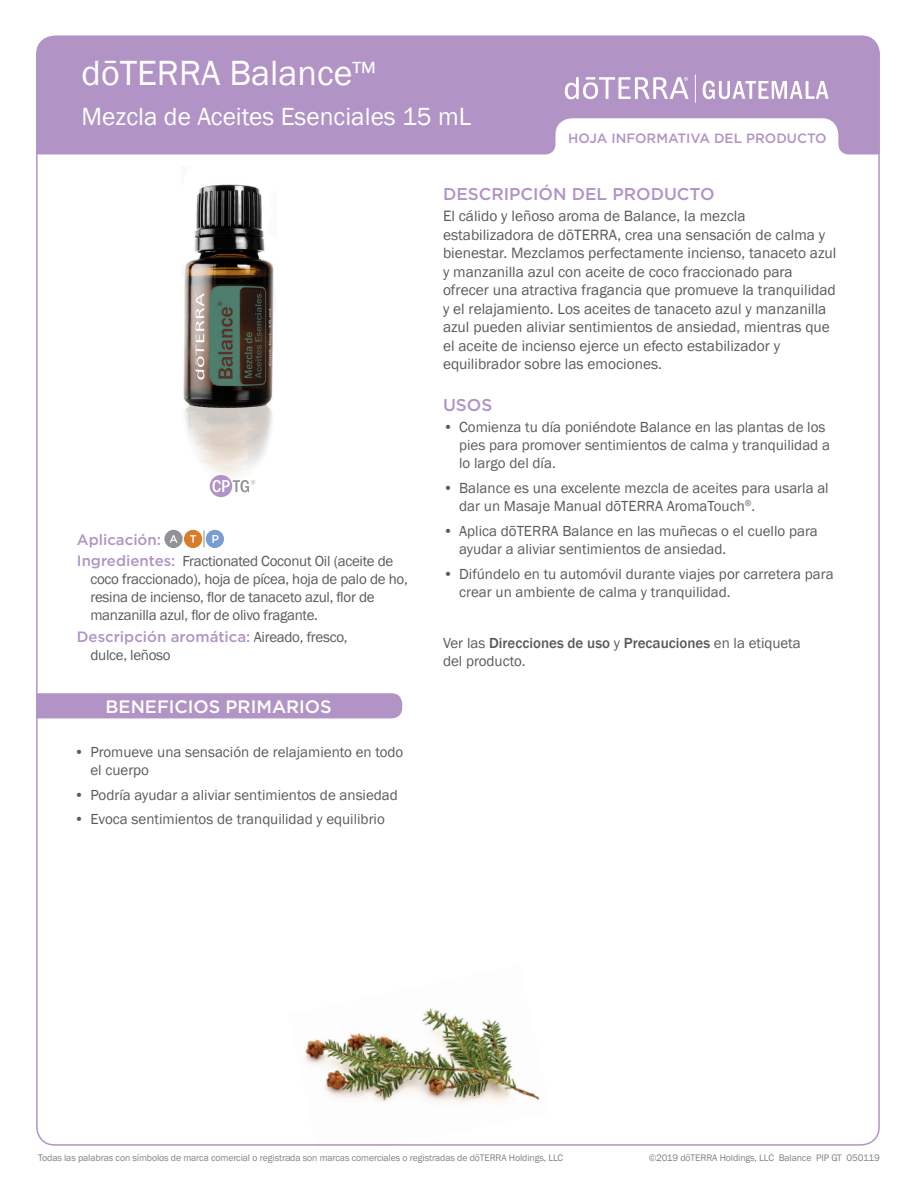
<style>
.page{position:relative;width:918px;height:1188px;background:#fff}
.page>*{position:absolute;margin:0;border:0;box-sizing:border-box;transform-origin:0 0}
.Main_H1_SP{font:36px "Franklin Gothic";color:#fff}
.Main_H2_SP{font:25.5px "Franklin Gothic";color:#fff}
.t1{font:500 18px "Gotham";color:#fff}
.Purple_Headers_SP{font:500 17.1px "Gotham";color:#b194c5}
.Body_SP{font:15.3px/18.5px "Franklin Gothic";color:#5a5a5d}
.Oil_Attribute_Panel{font:15px/18px "Franklin Gothic";color:#5a5a5d}
.Oil_Attribute_Panel-2{font:15px/18px "Franklin Gothic";letter-spacing:-.02em;color:#5a5a5d}
.Ver_las_Direcciones{font:15px/18px "Franklin Gothic";color:#5a5a5d}
.Oil_Attribute_Panel-3{font:500 15px "Gotham";color:#b194c5}
.t2{font:500 13.5px "Gotham";color:#b194c5}
.t3{font:9.75px "Franklin Gothic";letter-spacing:-.01em;color:#808285}
.s1{font-size:30px}
.s2{font-family:"Gotham";font-weight:500;color:#b194c5}
.s3{font-weight:500}
</style>
<div class="page">
<svg style="left:37px;top:36px;width:843px;height:118px;background:#b99fcb"></svg>
<svg style="left:703px;top:81px;width:126px;height:18px"></svg>
<svg style="left:565px;top:77px;width:124px;height:22px"></svg>
<svg style="left:695px;top:75px;width:1px;height:28px"></svg>
<img style="left:183px;top:184px;width:91px;height:291px">
<div style="left:164px;top:530px;width:19px;height:18px;background:#919295;border-radius:50%"></div>
<svg style="left:170px;top:535px;width:7px;height:8px"></svg>
<svg style="left:203px;top:530px;width:1px;height:17px"></svg>
<div style="left:184px;top:530px;width:18px;height:18px;background:#d77c29;border-radius:50%"></div>
<svg style="left:190px;top:535px;width:6px;height:8px"></svg>
<div style="left:206px;top:530px;width:18px;height:18px;background:#799cd1;border-radius:50%"></div>
<svg style="left:212px;top:535px;width:7px;height:8px"></svg>
<div style="left:36px;top:693px;width:366px;height:25px;background:#b194c5"></div>
<svg style="left:210px;top:475px;width:45px;height:22px"></svg>
<img style="left:288px;top:1008px;width:263px;height:138px">
<p class="Main_H1_SP" style="left:82px;top:51px;width:296px">dōTERRA Balance<span class="s1">™</span></p>
<p class="Main_H2_SP" style="left:82px;top:101px;width:391px">Mezcla de Aceites Esenciales 15 mL</p>
<p class="t2" style="left:568px;top:130px;width:260px">HOJA INFORMATIVA DEL PRODUCTO</p>
<p class="Oil_Attribute_Panel-3" style="left:77px;top:530px;width:86px">Aplicación:</p>
<p class="Oil_Attribute_Panel-2" style="left:90px;top:553px;width:319px;text-indent:-14px"><span class="s2">Ingredientes:</span> Fractionated Coconut Oil (aceite de coco fraccionado), hoja de pícea, hoja de palo de ho, resina de incienso, flor de tanaceto azul, flor de manzanilla azul, flor de olivo fragante.</p>
<p class="Oil_Attribute_Panel-2" style="left:90px;top:628px;width:259px;text-indent:-14px"><span class="s2">Descripción aromática:</span> Aireado, fresco, dulce, leñoso</p>
<p class="t1" style="left:106px;top:695px;width:228px">BENEFICIOS PRIMARIOS</p>
<p class="Oil_Attribute_Panel" style="left:90px;top:743px;width:315px;text-indent:-16px">• Promueve una sensación de relajamiento en todo el cuerpo</p>
<p class="Oil_Attribute_Panel" style="left:74px;top:786px;width:325px">• Podría ayudar a aliviar sentimientos de ansiedad</p>
<p class="Oil_Attribute_Panel" style="left:74px;top:811px;width:312px">• Evoca sentimientos de tranquilidad y equilibrio</p>
<p class="Purple_Headers_SP" style="left:443px;top:182px;width:273px">DESCRIPCIÓN DEL PRODUCTO</p>
<p class="Body_SP" style="left:443px;top:207px;width:395px">El cálido y leñoso aroma de Balance, la mezcla estabilizadora de dōTERRA, crea una sensación de calma y bienestar. Mezclamos perfectamente incienso, tanaceto azul y manzanilla azul con aceite de coco fraccionado para ofrecer una atractiva fragancia que promueve la tranquilidad y el relajamiento. Los aceites de tanaceto azul y manzanilla azul pueden aliviar sentimientos de ansiedad, mientras que el aceite de incienso ejerce un efecto estabilizador y equilibrador sobre las emociones.</p>
<p class="Purple_Headers_SP" style="left:443px;top:394px;width:51px">USOS</p>
<p class="Oil_Attribute_Panel" style="left:459px;top:419px;width:372px;text-indent:-16px">• Comienza tu día poniéndote Balance en las plantas de los pies para promover sentimientos de calma y tranquilidad a lo largo del día.</p>
<p class="Oil_Attribute_Panel" style="left:459px;top:480px;width:371px;text-indent:-16px">• Balance es una excelente mezcla de aceites para usarla al dar un Masaje Manual dōTERRA AromaTouch<sup>®</sup>.</p>
<p class="Oil_Attribute_Panel" style="left:459px;top:522px;width:360px;text-indent:-16px">• Aplica dōTERRA Balance en las muñecas o el cuello para ayudar a aliviar sentimientos de ansiedad.</p>
<p class="Oil_Attribute_Panel" style="left:459px;top:565px;width:376px;text-indent:-16px">• Difúndelo en tu automóvil durante viajes por carretera para crear un ambiente de calma y tranquilidad.</p>
<p class="Ver_las_Direcciones" style="left:443px;top:635px;width:359px">Ver las <span class="s3">Direcciones de uso</span> y <span class="s3">Precauciones</span> en la etiqueta del producto.</p>
<p class="t3" style="left:38px;top:1152px;width:527px">Todas las palabras con símbolos de marca comercial o registrada son marcas comerciales o registradas de dōTERRA Holdings, LLC</p>
<p class="t3" style="left:649px;top:1152px;width:233px">©2019 dōTERRA Holdings, LLC Balance PIP GT 050119</p>
</div>
